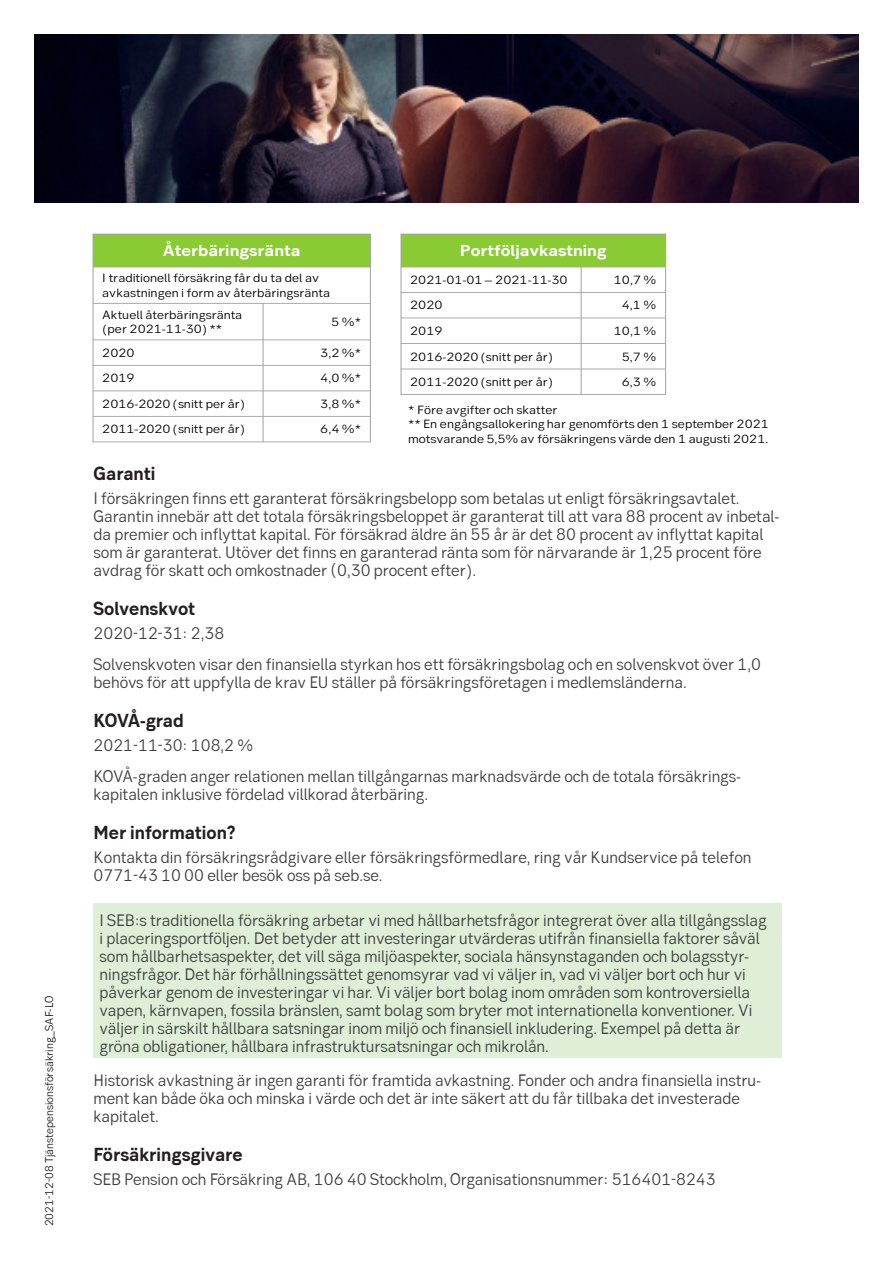
<style>
.page{position:relative;width:893px;height:1263px;background:#fff}
.page>*{position:absolute;margin:0;border:0;box-sizing:border-box;transform-origin:0 0}
.Headline_3_12_5_15{font:700 18.75px "SEB Sans Serif";color:#231f20}
.Body_text_9_11{font:700 18.75px "SEB Sans Serif";color:#231f20}
.Body_text_9_11-2{font:16.5px/18px "SEB Sans Serif";color:#3e3e3f}
.Headline_3_12_5_15-2{font:16.5px/18px "SEB Sans Serif";color:#3e3e3f}
.t1{font:700 15.75px "SEB Sans Serif";color:#fff;scale:1.13 1}
.t2{font:11.85px/14.1px "SEB Sans Serif";color:#000;scale:1.13 1}
.Body_text_small_7_5{font:11.25px "SEB Sans Serif";color:#231f20}
</style>
<div class="page">
<img style="left:34px;top:34px;width:825px;height:168px">
<div style="left:94px;top:903px;width:688px;height:155px;background:#deeed7"></div>
<div style="left:93px;top:234px;width:277px;height:33px;background:#8aca34"></div>
<hr style="left:263px;top:303px;width:1px;height:139px;background:#a6a6a6">
<hr style="left:93px;top:267px;width:278px;height:1px;background:#a6a6a6">
<hr style="left:93px;top:303px;width:278px;height:1px;background:#a6a6a6">
<hr style="left:93px;top:340px;width:278px;height:1px;background:#a6a6a6">
<hr style="left:93px;top:365px;width:278px;height:1px;background:#a6a6a6">
<hr style="left:93px;top:391px;width:278px;height:1px;background:#a6a6a6">
<hr style="left:93px;top:416px;width:278px;height:1px;background:#a6a6a6">
<hr style="left:93px;top:234px;width:1px;height:208px;background:#a6a6a6">
<hr style="left:370px;top:234px;width:1px;height:208px;background:#a6a6a6">
<hr style="left:93px;top:234px;width:278px;height:1px;background:#a6a6a6">
<hr style="left:93px;top:442px;width:278px;height:1px;background:#a6a6a6">
<div style="left:401px;top:234px;width:265px;height:33px;background:#8aca34"></div>
<hr style="left:581px;top:267px;width:1px;height:128px;background:#a6a6a6">
<hr style="left:401px;top:267px;width:265px;height:1px;background:#a6a6a6">
<hr style="left:401px;top:292px;width:265px;height:1px;background:#a6a6a6">
<hr style="left:401px;top:318px;width:265px;height:1px;background:#a6a6a6">
<hr style="left:401px;top:343px;width:265px;height:1px;background:#a6a6a6">
<hr style="left:401px;top:369px;width:265px;height:1px;background:#a6a6a6">
<hr style="left:401px;top:234px;width:1px;height:161px;background:#a6a6a6">
<hr style="left:665px;top:234px;width:1px;height:161px;background:#a6a6a6">
<hr style="left:401px;top:234px;width:265px;height:1px;background:#a6a6a6">
<hr style="left:401px;top:394px;width:265px;height:1px;background:#a6a6a6">
<p class="Body_text_small_7_5" style="left:43px;top:1226px;width:232px;rotate:-90deg">2021-12-08 Tjänstepensionsförsäkring_SAF-LO</p>
<p class="t1" style="left:163px;top:241px;width:123px">Återbäringsränta</p>
<p class="t2" style="left:102px;top:271px;width:203px">I traditionell försäkring får du ta del av avkastningen i form av återbäringsränta</p>
<p class="t2" style="left:102px;top:307px;width:125px">Aktuell återbäringsränta (per 2021-11-30) **</p>
<p class="t2" style="left:331px;top:315px;width:28px">5 %*</p>
<p class="t2" style="left:102px;top:346px;width:30px">2020</p>
<p class="t2" style="left:320px;top:346px;width:38px">3,2 %*</p>
<p class="t2" style="left:102px;top:371px;width:30px">2019</p>
<p class="t2" style="left:320px;top:371px;width:38px">4,0 %*</p>
<p class="t2" style="left:102px;top:397px;width:128px">2016-2020 (snitt per år)</p>
<p class="t2" style="left:320px;top:397px;width:38px">3,8 %*</p>
<p class="t2" style="left:102px;top:422px;width:128px">2011-2020 (snitt per år)</p>
<p class="t2" style="left:320px;top:422px;width:38px">6,4 %*</p>
<p class="t1" style="left:460px;top:241px;width:131px">Portföljavkastning</p>
<p class="t2" style="left:410px;top:273px;width:141px">2021-01-01 – 2021-11-30</p>
<p class="t2" style="left:614px;top:273px;width:39px">10,7 %</p>
<p class="t2" style="left:410px;top:298px;width:30px">2020</p>
<p class="t2" style="left:622px;top:298px;width:32px">4,1 %</p>
<p class="t2" style="left:410px;top:324px;width:30px">2019</p>
<p class="t2" style="left:614px;top:324px;width:39px">10,1 %</p>
<p class="t2" style="left:410px;top:349px;width:128px">2016-2020 (snitt per år)</p>
<p class="t2" style="left:622px;top:349px;width:32px">5,7 %</p>
<p class="t2" style="left:410px;top:375px;width:128px">2011-2020 (snitt per år)</p>
<p class="t2" style="left:622px;top:375px;width:32px">6,3 %</p>
<p class="t2" style="left:408px;top:403px;width:321px">* Före avgifter och skatter<br>** En engångsallokering har genomförts den 1 september 2021 motsvarande 5,5% av försäkringens värde den 1 augusti 2021.</p>
<p class="Body_text_9_11" style="left:94px;top:463px;width:63px">Garanti</p>
<p class="Body_text_9_11-2" style="left:94px;top:489px;width:687px">I försäkringen finns ett garanterat försäkringsbelopp som betalas ut enligt försäkringsavtalet.<br>Garantin innebär att det totala försäkringsbeloppet är garanterat till att vara 88 procent av inbetal&shy;da premier och inflyttat kapital. För försäkrad äldre än 55 år är det 80 procent av inflyttat kapital som är garanterat. Utöver det finns en garanterad ränta som för närvarande är 1,25 procent före avdrag för skatt och omkostnader (0,30 procent efter).</p>
<p class="Headline_3_12_5_15" style="left:94px;top:598px;width:103px">Solvenskvot</p>
<p class="Body_text_9_11-2" style="left:94px;top:624px;width:132px">2020-12-31: 2,38</p>
<p class="Body_text_9_11-2" style="left:94px;top:655px;width:669px">Solvenskvoten visar den finansiella styrkan hos ett försäkringsbolag och en solvenskvot över 1,0 behövs för att uppfylla de krav EU ställer på försäkringsföretagen i medlemsländerna.</p>
<p class="Headline_3_12_5_15" style="left:94px;top:709px;width:92px">KOVÅ-grad</p>
<p class="Body_text_9_11-2" style="left:94px;top:736px;width:161px">2021-11-30: 108,2 %</p>
<p class="Body_text_9_11-2" style="left:94px;top:767px;width:649px">KOVÅ-graden anger relationen mellan tillgångarnas marknadsvärde och de totala försäkrings&shy;kapitalen inklusive fördelad villkorad återbäring.</p>
<p class="Headline_3_12_5_15" style="left:94px;top:821px;width:143px">Mer information?</p>
<p class="Body_text_9_11-2" style="left:94px;top:848px;width:659px">Kontakta din försäkringsrådgivare eller försäkringsförmedlare, ring vår Kundservice på telefon<br>0771-43 10 00 eller besök oss på seb.se.</p>
<p class="Headline_3_12_5_15-2" style="left:100px;top:911px;width:669px">I SEB:s traditionella försäkring arbetar vi med hållbarhetsfrågor integrerat över alla tillgångsslag i placeringsportföljen. Det betyder att investeringar utvärderas utifrån finansiella faktorer såväl som hållbarhetsaspekter, det vill säga miljöaspekter, sociala hänsynstaganden och bolagsstyr&shy;ningsfrågor. Det här förhållningssättet genomsyrar vad vi väljer in, vad vi väljer bort och hur vi påverkar genom de investeringar vi har. Vi väljer bort bolag inom områden som kontroversiella vapen, kärnvapen, fossila bränslen, samt bolag som bryter mot internationella konventioner. Vi väljer in särskilt hållbara satsningar inom miljö och finansiell inkludering. Exempel på detta är gröna obligationer, hållbara infrastruktursatsningar och mikrolån.</p>
<p class="Body_text_9_11-2" style="left:94px;top:1071px;width:669px">Historisk avkastning är ingen garanti för framtida avkastning. Fonder och andra finansiella instru&shy;ment kan både öka och minska i värde och det är inte säkert att du får tillbaka det investerade kapitalet.</p>
<p class="Headline_3_12_5_15" style="left:94px;top:1144px;width:151px">Försäkringsgivare</p>
<p class="Headline_3_12_5_15-2" style="left:94px;top:1170px;width:624px">SEB Pension och Försäkring AB, 106 40 Stockholm, Organisationsnummer: 516401-8243</p>
</div>
